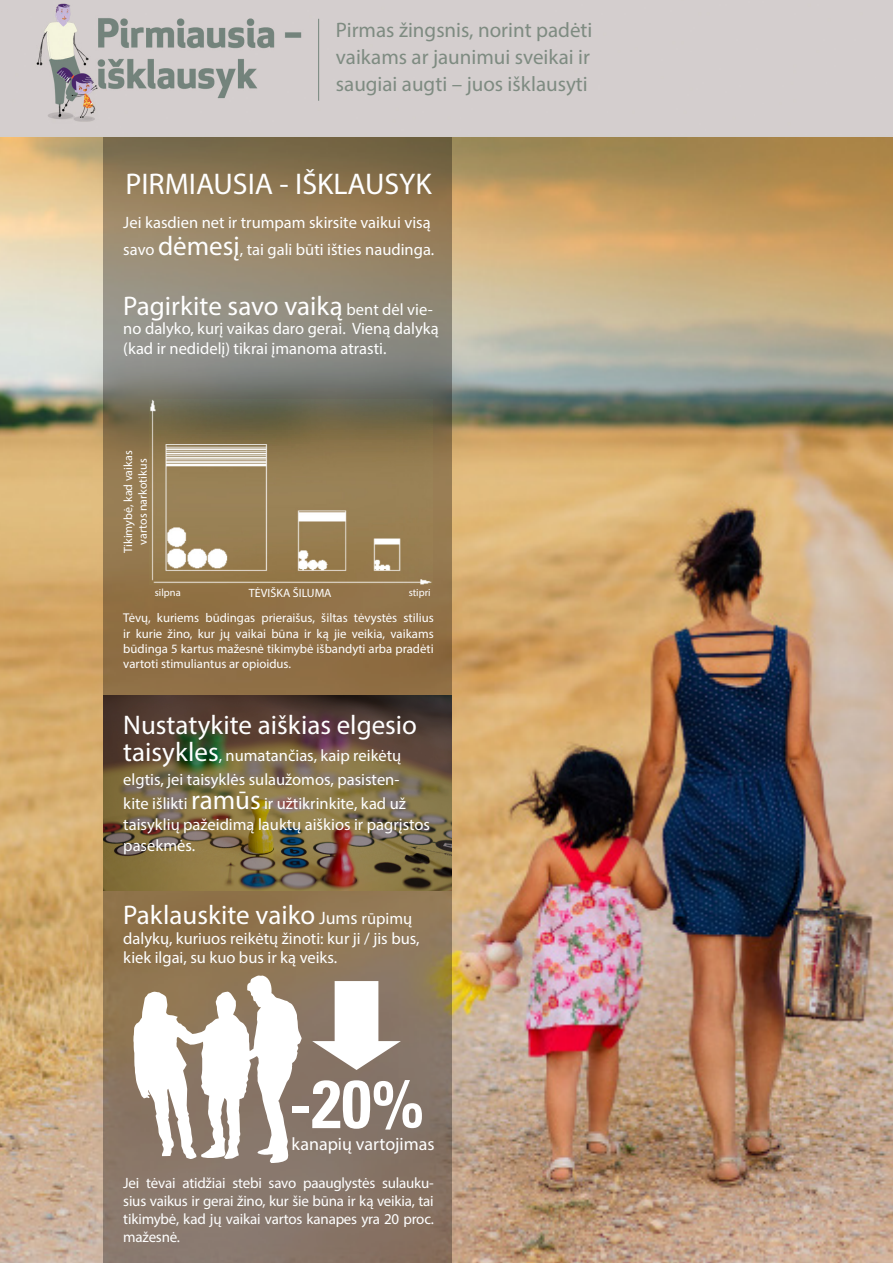
<style>
.page{position:relative;width:893px;height:1263px;background:#fff}
.page>*{position:absolute;margin:0;border:0;box-sizing:border-box;transform-origin:0 0}
.t1{font:30px "Myriad Pro";color:#fff}
.t2{font:27px "Myriad Pro";color:#fff}
.t3{font:21px "Myriad Pro";color:#7e8b81}
.t4{font:18px "Myriad Pro";color:#fff}
.t5{font:16.5px/19.5px "Myriad Pro";color:#fff}
.t6{font:15px/18px "Myriad Pro";letter-spacing:-.015em;color:#fff;text-align:justify}
.t7{font:12.75px/15.3px "Myriad Pro";color:#fff;text-align:justify}
.t8{font:12px/14.4px "Myriad Pro";color:#fff;text-align:center}
.t9{font:10.5px "Myriad Pro";color:#fff}
.s1{font-size:27px}
.s2{font-size:16.5px}
.s3{font-size:18px}
</style>
<div class="page">
<img style="left:0;top:136px;width:893px;height:1127px">
<svg style="left:103px;top:136px;width:349px;height:1127px;background:#857257"></svg>
<svg style="left:133px;top:975px;width:169px;height:188px"></svg>
<svg style="left:312px;top:981px;width:89px;height:89px"></svg>
<div style="left:292px;top:1106px;width:16px;height:7px;background:#fff"></div>
<svg style="left:312px;top:1080px;width:110px;height:49px"></svg>
<img style="left:0;top:0;width:893px;height:135px">
<hr style="left:318px;top:19px;width:1px;height:82px;background:#74857c">
<img style="left:149px;top:400px;width:284px;height:184px">
<p class="t3" style="left:336px;top:17px;width:258px">Pirmas žingsnis, norint padėti</p>
<p class="t3" style="left:336px;top:44px;width:256px">vaikams ar jaunimui sveikai ir</p>
<p class="t3" style="left:336px;top:71px;width:253px">saugiai augti – juos išklausyti</p>
<p class="t1" style="left:125px;top:165px;width:308px">PIRMIAUSIA - IŠKLAUSYK</p>
<p class="t5" style="left:123px;top:209px;width:313px;line-height:27px">Jei kasdien net ir trumpam skirsite vaikui visą savo <span class="s1">dėmesį</span>, tai gali būti išties naudinga.</p>
<p class="t2" style="left:123px;top:289px;width:311px">Pagirkite savo vaiką <span class="s2">bent dėl vie-</span></p>
<p class="t5" style="left:123px;top:318px;width:317px">no dalyko, kurį vaikas daro gerai. Vieną dalyką (kad ir nedidelį) tikrai įmanoma atrasti.</p>
<p class="t8" style="left:121px;top:553px;width:104px;rotate:-90deg">Tikimybė, kad vaikas vartos narkotikus</p>
<p class="t9" style="left:155px;top:586px;width:27px">silpna</p>
<p class="t8" style="left:249px;top:585px;width:84px">TĖVIŠKA ŠILUMA</p>
<p class="t9" style="left:409px;top:586px;width:23px">stipri</p>
<p class="t7" style="left:123px;top:610px;width:312px">Tėvų, kuriems būdingas prieraišus, šiltas tėvystės stilius ir kurie žino, kur jų vaikai būna ir ką jie veikia, vaikams būdinga 5 kartus mažesnė tikimybė išbandyti arba pradėti vartoti stimuliantus ar opioidus.</p>
<p class="t2" style="left:123px;top:708px;width:295px">Nustatykite aiškias elgesio</p>
<p class="t5" style="left:123px;top:743px;width:284px;line-height:24px"><span class="s1">taisykles</span>, numatančias, kaip reikėtų elgtis, jei taisyklės sulaužomos, pasisten&shy;kite išlikti <span class="s1">ramūs</span> ir užtikrinkite, kad už</p>
<p class="t5" style="left:123px;top:813px;width:308px;line-height:21px">taisyklių pažeidimą lauktų aiškios ir pagrįstos pasekmės.</p>
<p class="t2" style="left:123px;top:898px;width:290px">Paklauskite vaiko <span class="s3">Jums</span> <span class="s2">rūpimų</span></p>
<p class="t5" style="left:123px;top:928px;width:298px">dalykų, kuriuos reikėtų žinoti: kur ji / jis bus, kiek ilgai, su kuo bus ir ką veiks.</p>
<p class="t4" style="left:292px;top:1133px;width:145px">kanapių vartojimas</p>
<p class="t6" style="left:123px;top:1174px;width:312px">Jei tėvai atidžiai stebi savo paauglystės sulauku&shy;sius vaikus ir gerai žino, kur šie būna ir ką veikia, tai tikimybė, kad jų vaikai vartos kanapes yra 20 proc. mažesnė.</p>
</div>
